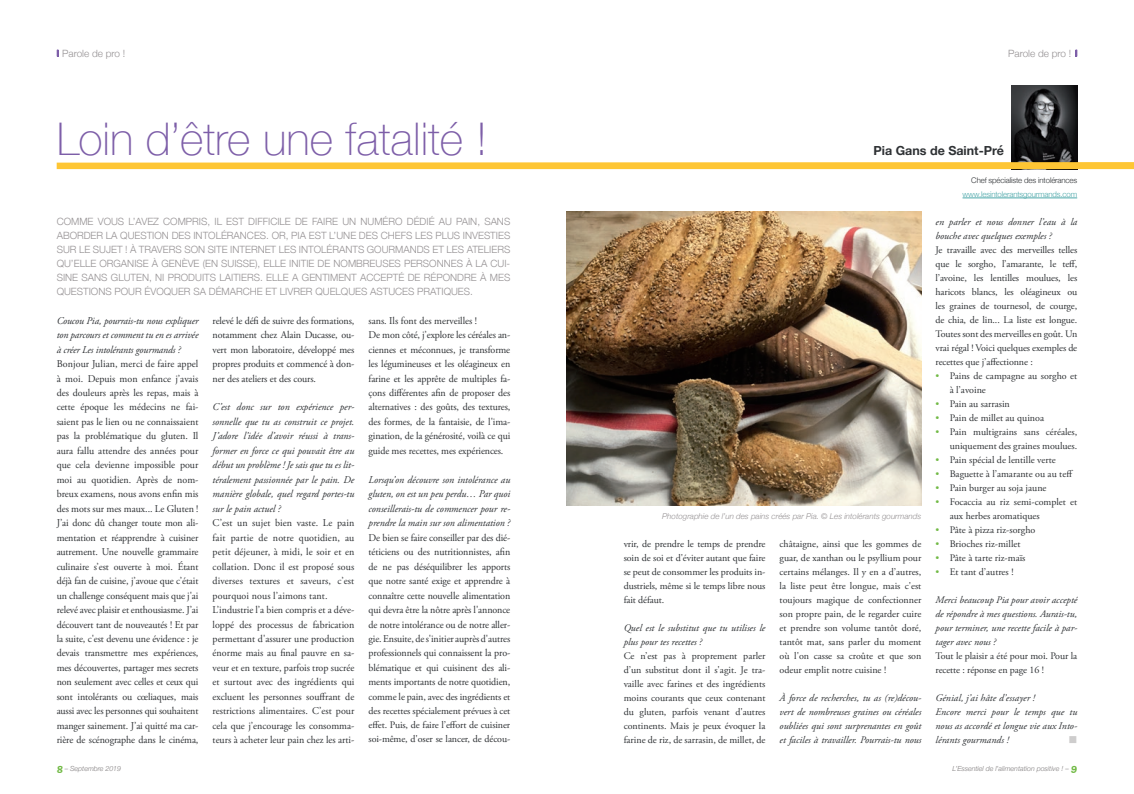
<style>
.page{position:relative;width:1134px;height:794px;background:#fff}
.page>*{position:absolute;margin:0;border:0;box-sizing:border-box;transform-origin:0 0}
._0__Titre_principal{font:100 45px "Helvetica Neue";color:#7d5ea8}
._2__Intertitre{font:700 12.5px "Helvetica Neue";color:#2e3134}
._4__Texte{font:12px "Wingdings";color:#cecdcd}
._4__Texte-2{font:10.3px/14.5px "Adobe Garamond Pro";letter-spacing:-.01em;color:#2e3134;text-align:justify}
._4__Texte-3{font:italic 10.3px/14.5px "Adobe Garamond Pro";color:#2e3134;text-align:justify}
._4__Texte-4{font:10px/14px "Adobe Garamond Pro";color:#2e3134;text-align:justify}
._4__Texte-5{font:italic 10px/14px "Adobe Garamond Pro";color:#2e3134;text-align:justify}
._1__Chapeau{font:300 10px/14px "Helvetica Neue";color:#959193;text-align:justify}
._6__Légende{font:italic 300 8px "Helvetica Neue";color:#959193}
._6__Légende-2{font:300 7.8px/14px "Helvetica Neue";letter-spacing:-.015em;color:#4ba7a9;text-align:right}
.t1{font:italic 300 7px "Helvetica Neue";color:#807d7e}
.s1{font-size:10.3px}
.s2{color:#2e3134}
.s3{color:#72ba46}
.s4{font-family:"Pacifico";font-weight:400;font-style:normal;font-size:12px;color:#72ba46}
</style>
<div class="page">
<svg style="left:1075px;top:49px;width:3px;height:8px"></svg>
<svg style="left:56px;top:49px;width:3px;height:8px"></svg>
<hr style="left:962px;top:198px;width:115px;height:1px;background:#4ba7a9">
<img style="left:1011px;top:85px;width:66px;height:77px">
<svg style="left:57px;top:162px;width:1077px;height:7px;background:#fdc83e"></svg>
<img style="left:567px;top:211px;width:354px;height:294px">
<p class="_1__Chapeau" style="left:62px;top:45px;width:65px">Parole de pro !</p>
<p class="_1__Chapeau" style="left:1008px;top:45px;width:65px">Parole de pro !</p>
<p class="_0__Titre_principal" style="left:57px;top:105px;width:432px">Loin d’être une fatalité !</p>
<p class="_1__Chapeau" style="left:57px;top:214px;width:455px">COMME VOUS L’AVEZ COMPRIS, IL EST DIFFICILE DE FAIRE UN NUMÉRO DÉDIÉ AU PAIN, SANS ABORDER LA QUESTION DES INTOLÉRANCES. OR, PIA EST L’UNE DES CHEFS LES PLUS INVESTIES SUR LE SUJET ! À TRAVERS SON SITE INTERNET LES INTOLÉRANTS GOURMANDS ET LES ATELIERS QU’ELLE ORGANISE À GENÈVE (EN SUISSE), ELLE INITIE DE NOMBREUSES PERSONNES À LA CUI-SINE SANS GLUTEN, NI PRODUITS LAITIERS. ELLE A GENTIMENT ACCEPTÉ DE RÉPONDRE À MES QUESTIONS POUR ÉVOQUER SA DÉMARCHE ET LIVRER QUELQUES ASTUCES PRATIQUES.</p>
<p class="_4__Texte-3" style="left:57px;top:313px;width:143px">Coucou Pia, pourrais-tu nous expliquer ton parcours et comment tu en es arrivée à créer Les intolérants gourmands ?</p>
<p class="_4__Texte-2" style="left:57px;top:357px;width:143px">Bonjour Julian, merci de faire appel à moi. Depuis mon enfance j’avais des douleurs après les repas, mais à cette époque les médecins ne fai&shy;saient pas le lien ou ne connaissaient pas la problématique du gluten. Il aura fallu attendre des années pour que cela devienne impossible pour moi au quotidien. Après de nom&shy;breux examens, nous avons enfin mis des mots sur mes maux... Le Gluten !</p>
<p class="_4__Texte-2" style="left:57px;top:516px;width:143px">J’ai donc dû changer toute mon ali&shy;mentation et réapprendre à cuisiner autrement. Une nouvelle grammaire culinaire s’est ouverte à moi. Étant déjà fan de cuisine, j’avoue que c’était un challenge conséquent mais que j'ai relevé avec plaisir et enthousiasme. J’ai découvert tant de nouveautés ! Et par la suite, c'est devenu une évidence : je devais transmettre mes expériences, mes découvertes, partager mes secrets non seulement avec celles et ceux qui sont intolérants ou cœliaques, mais aussi avec les personnes qui souhaitent manger sainement. J’ai quitté ma car&shy;rière de scénographe dans le cinéma,</p>
<p class="_4__Texte-2" style="left:213px;top:313px;width:143px">relevé le défi de suivre des formations, notamment chez Alain Ducasse, ou&shy;vert mon laboratoire, développé mes propres produits et commencé à don&shy;ner des ateliers et des cours.</p>
<p class="_4__Texte-3" style="left:213px;top:400px;width:143px">C’est donc sur ton expérience per&shy;sonnelle que tu as construit ce projet.<br>J’adore l’idée d’avoir réussi à trans&shy;former en force ce qui pouvait être au début un problème ! Je sais que tu es lit&shy;téralement passionnée par le pain. De manière globale, quel regard portes-tu sur le pain actuel ?</p>
<p class="_4__Texte-2" style="left:213px;top:516px;width:143px">C’est un sujet bien vaste. Le pain fait partie de notre quotidien, au petit déjeuner, à midi, le soir et en collation. Donc il est proposé sous diverses textures et saveurs, c’est pourquoi nous l’aimons tant.</p>
<p class="_4__Texte-2" style="left:213px;top:603px;width:143px">L’industrie l’a bien compris et a déve&shy;loppé des processus de fabrication permettant d'assurer une production énorme mais au final pauvre en sa&shy;veur et en texture, parfois trop sucrée et surtout avec des ingrédients qui excluent les personnes souffrant de restrictions alimentaires. C’est pour cela que j’encourage les consomma&shy;teurs à acheter leur pain chez les arti-</p>
<p class="_4__Texte-2" style="left:369px;top:313px;width:110px">sans. Ils font des merveilles !</p>
<p class="_4__Texte-2" style="left:369px;top:328px;width:143px">De mon côté, j’explore les céréales an&shy;ciennes et méconnues, je transforme les légumineuses et les oléagineux en farine et les apprête de multiples fa&shy;çons différentes afin de proposer des alternatives : des goûts, des textures, des formes, de la fantaisie, de l'ima&shy;gination, de la générosité, voilà ce qui guide mes recettes, mes expériences.</p>
<p class="_4__Texte-3" style="left:369px;top:472px;width:143px">Lorsqu’on découvre son intolérance au gluten, on est un peu perdu… Par quoi conseillerais-tu de commencer pour re&shy;prendre la main sur son alimentation ?</p>
<p class="_4__Texte-2" style="left:369px;top:530px;width:143px">De bien se faire conseiller par des dié&shy;téticiens ou des nutritionnistes, afin de ne pas déséquilibrer les apports que notre santé exige et apprendre à connaître cette nouvelle alimentation qui devra être la nôtre après l'annonce de notre intolérance ou de notre aller&shy;gie. Ensuite, de s'initier auprès d'autres professionnels qui connaissent la pro&shy;blématique et qui cuisinent des ali&shy;ments importants de notre quotidien,</p>
<p class="_4__Texte-4" style="left:369px;top:690px;width:143px"><span class="s1">comme le pain,</span> avec des ingrédients et des recettes spécialement prévues à cet effet. Puis, de faire l’effort de cuisiner soi-même, d'oser se lancer, de décou-</p>
<p class="_2__Intertitre" style="left:873px;top:141px;width:132px">Pia Gans de Saint-Pré</p>
<p class="_6__Légende-2" style="left:962px;top:173px;width:116px"><span class="s2">Chef spécialiste des intolérances </span>www.lesintolerantsgourmands.com</p>
<p class="_6__Légende" style="left:662px;top:510px;width:261px">Photographie de l’un des pains créés par Pia. © Les intolérants gourmands</p>
<p class="_4__Texte-4" style="left:624px;top:537px;width:143px">vrir, de prendre le temps de prendre soin de soi et d'éviter autant que faire se peut de consommer les produits in&shy;dustriels, même si le temps libre nous fait défaut.</p>
<p class="_4__Texte-5" style="left:624px;top:621px;width:143px">Quel est le substitut que tu utilises le plus pour tes recettes ?</p>
<p class="_4__Texte-4" style="left:624px;top:649px;width:143px">Ce n’est pas à proprement parler d’un substitut dont il s'agit. Je tra&shy;vaille avec farines et des ingrédients moins courants que ceux contenant du gluten, parfois venant d'autres continents. Mais je peux évoquer la farine de riz, de sarrasin, de millet, de</p>
<p class="_4__Texte-4" style="left:780px;top:537px;width:143px">châtaigne, ainsi que les gommes de guar, de xanthan ou le psyllium pour certains mélanges. Il y en a d’autres, la liste peut être longue, mais c'est toujours magique de confectionner son propre pain, de le regarder cuire et prendre son volume tantôt doré, tantôt mat, sans parler du moment où l'on casse sa croûte et que son odeur emplit notre cuisine !</p>
<p class="_4__Texte-5" style="left:780px;top:691px;width:143px">À force de recherches, tu as (re)décou&shy;vert de nombreuses graines ou céréales oubliées qui sont surprenantes en goût et faciles à travailler. Pourrais-tu nous</p>
<p class="_4__Texte-5" style="left:935px;top:215px;width:143px">en parler et nous donner l’eau à la bouche avec quelques exemples ?</p>
<p class="_4__Texte-4" style="left:935px;top:243px;width:143px">Je travaille avec des merveilles telles que le sorgho, l’amarante, le teff, l’avoine, les lentilles moulues, les haricots blancs, les oléagineux ou les graines de tournesol, de courge, de chia, de lin... La liste est longue.<br>Toutes sont des merveilles en goût. Un vrai régal ! Voici quelques exemples de recettes que j’affectionne :</p>
<p class="_4__Texte-4" style="left:950px;top:369px;width:129px;text-indent:-14px"><span class="s3">•</span> Pains de campagne au sorgho et à l’avoine</p>
<p class="_4__Texte-4" style="left:935px;top:397px;width:76px"><span class="s3">•</span> Pain au sarrasin</p>
<p class="_4__Texte-4" style="left:935px;top:411px;width:110px"><span class="s3">•</span> Pain de millet au quinoa</p>
<p class="_4__Texte-4" style="left:935px;top:425px;width:143px;text-align:right"><span class="s3">•</span> Pain multigrains sans céréales, uniquement des graines moulues.</p>
<p class="_4__Texte-4" style="left:935px;top:453px;width:122px"><span class="s3">•</span> Pain spécial de lentille verte</p>
<p class="_4__Texte-4" style="left:935px;top:467px;width:139px"><span class="s3">•</span> Baguette à l’amarante ou au teff</p>
<p class="_4__Texte-4" style="left:935px;top:481px;width:113px"><span class="s3">•</span> Pain burger au soja jaune</p>
<p class="_4__Texte-4" style="left:950px;top:495px;width:129px;text-indent:-14px"><span class="s3">•</span> Focaccia au riz semi-complet et aux herbes aromatiques</p>
<p class="_4__Texte-4" style="left:935px;top:523px;width:101px"><span class="s3">•</span> Pâte à pizza riz-sorgho</p>
<p class="_4__Texte-4" style="left:935px;top:537px;width:86px"><span class="s3">•</span> Brioches riz-millet</p>
<p class="_4__Texte-4" style="left:935px;top:551px;width:91px"><span class="s3">•</span> Pâte à tarte riz-maïs</p>
<p class="_4__Texte-4" style="left:935px;top:565px;width:79px"><span class="s3">•</span> Et tant d’autres !</p>
<p class="_4__Texte-5" style="left:935px;top:593px;width:143px">Merci beaucoup Pia pour avoir accepté de répondre à mes questions. Aurais-tu, pour terminer, une recette facile à par&shy;tager avec nous ?</p>
<p class="_4__Texte-4" style="left:935px;top:649px;width:143px">Tout le plaisir a été pour moi. Pour la recette : réponse en page 16 !</p>
<p class="_4__Texte-5" style="left:935px;top:691px;width:101px">Génial, j’ai hâte d’essayer !</p>
<p class="_4__Texte-5" style="left:935px;top:705px;width:143px">Encore merci pour le temps que tu nous as accordé et longue vie aux Into&shy;lérants gourmands !</p>
<p class="_4__Texte" style="left:1068px;top:733px;width:10px">■</p>
<p class="t1" style="left:57px;top:763px;width:66px"><span class="s4">8</span> – Septembre 2019</p>
<p class="t1" style="left:952px;top:763px;width:126px">L’Essentiel de l’alimentation positive ! – <span class="s4">9</span></p>
</div>
